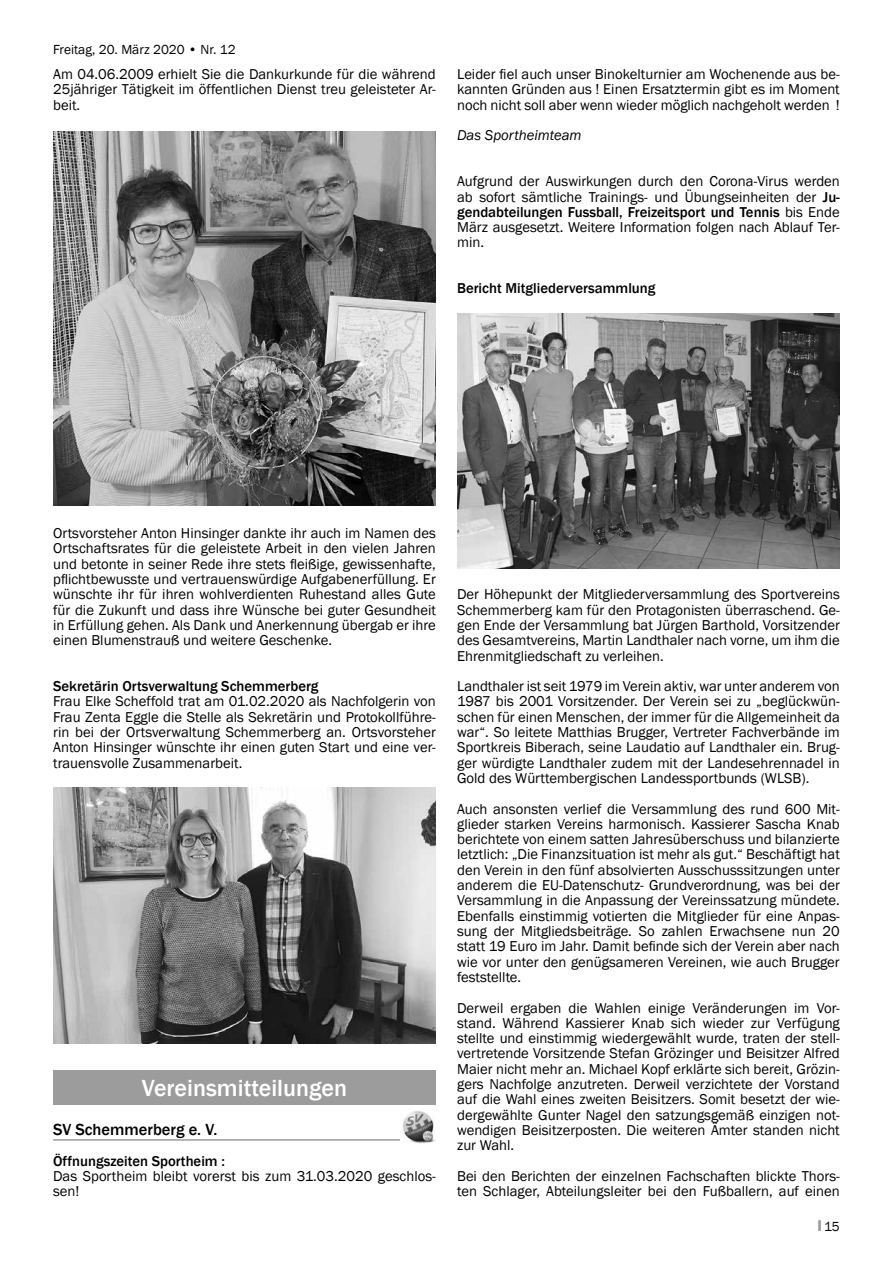
<style>
.page{position:relative;width:893px;height:1263px;background:#fff}
.page>*{position:absolute;margin:0;border:0;box-sizing:border-box;transform-origin:0 0}
.t1{font:500 24px "Franklin Gothic";color:#fff}
.t2{font:500 16.5px "Franklin Gothic";color:#000}
.t3{font:14.7px/15.3px "Franklin Gothic";color:#000;text-align:justify}
.t4{font:500 14.7px "Franklin Gothic";color:#000}
.t5{font:italic 14.7px "Franklin Gothic";color:#000}
.t6{font:13.5px "Franklin Gothic";color:#000}
.s1{font-weight:500}
.s2{font-family:"Impact";color:#9c9c9d}
</style>
<div class="page">
<img style="left:457px;top:313px;width:383px;height:256px">
<hr style="left:53px;top:1139px;width:383px;height:2px;background:#9c9c9d">
<img style="left:53px;top:131px;width:383px;height:374px">
<img style="left:53px;top:787px;width:383px;height:256px">
<div style="left:53px;top:1070px;width:383px;height:34px;background:#9c9c9d"></div>
<img style="left:401px;top:1111px;width:35px;height:32px">
<p class="t6" style="left:53px;top:41px;width:184px">Freitag, 20. März 2020 • Nr. 12</p>
<p class="t3" style="left:53px;top:67px;width:384px">Am 04.06.2009 erhielt Sie die Dankurkunde für die während 25jähriger Tätigkeit im öffentlichen Dienst treu geleisteter Ar&shy;beit.</p>
<p class="t3" style="left:457px;top:67px;width:384px">Leider fiel auch unser Binokelturnier am Wochenende aus be&shy;kannten Gründen aus ! Einen Ersatztermin gibt es im Moment noch nicht soll aber wenn wieder möglich nachgeholt werden !</p>
<p class="t5" style="left:457px;top:126px;width:126px">Das Sportheimteam</p>
<p class="t3" style="left:457px;top:174px;width:384px">Aufgrund der Auswirkungen durch den Corona-Virus werden ab sofort sämtliche Trainings- und Übungseinheiten der <span class="s1">Ju&shy;gendabteilungen Fussball, Freizeitsport und Tennis</span> bis Ende März ausgesetzt. Weitere Information folgen nach Ablauf Ter&shy;min.</p>
<p class="t4" style="left:457px;top:279px;width:200px">Bericht Mitgliederversammlung</p>
<p class="t3" style="left:53px;top:526px;width:384px">Ortsvorsteher Anton Hinsinger dankte ihr auch im Namen des Ortschaftsrates für die geleistete Arbeit in den vielen Jahren und betonte in seiner Rede ihre stets fleißige, gewissenhafte, pflichtbewusste und vertrauenswürdige Aufgabenerfüllung. Er wünschte ihr für ihren wohlverdienten Ruhestand alles Gute für die Zukunft und dass ihre Wünsche bei guter Gesundheit in Erfüllung gehen. Als Dank und Anerkennung übergab er ihre einen Blumenstrauß und weitere Geschenke.</p>
<p class="t4" style="left:53px;top:677px;width:267px">Sekretärin Ortsverwaltung Schemmerberg</p>
<p class="t3" style="left:53px;top:694px;width:384px">Frau Elke Scheffold trat am 01.02.2020 als Nachfolgerin von Frau Zenta Eggle die Stelle als Sekretärin und Protokollführe&shy;rin bei der Ortsverwaltung Schemmerberg an. Ortsvorsteher Anton Hinsinger wünschte ihr einen guten Start und eine ver&shy;trauensvolle Zusammenarbeit.</p>
<h1 class="t1" style="left:142px;top:1073px;width:207px">Vereinsmitteilungen</h1>
<p class="t2" style="left:53px;top:1119px;width:166px">SV Schemmerberg e. V.</p>
<p class="t4" style="left:53px;top:1151px;width:173px">Öffnungszeiten Sportheim :</p>
<p class="t3" style="left:53px;top:1168px;width:384px">Das Sportheim bleibt vorerst bis zum 31.03.2020 geschlos&shy;sen!</p>
<p class="t3" style="left:457px;top:587px;width:384px">Der Höhepunkt der Mitgliederversammlung des Sportvereins Schemmerberg kam für den Protagonisten überraschend. Ge&shy;gen Ende der Versammlung bat Jürgen Barthold, Vorsitzender des Gesamtvereins, Martin Landthaler nach vorne, um ihm die Ehrenmitgliedschaft zu verleihen.</p>
<p class="t3" style="left:457px;top:679px;width:384px">Landthaler ist seit 1979 im Verein aktiv, war unter anderem von 1987 bis 2001 Vorsitzender. Der Verein sei zu „beglückwün&shy;schen für einen Menschen, der immer für die Allgemeinheit da war“. So leitete Matthias Brugger, Vertreter Fachverbände im Sportkreis Biberach, seine Laudatio auf Landthaler ein. Brug&shy;ger würdigte Landthaler zudem mit der Landesehrennadel in Gold des Württembergischen Landessportbunds (WLSB).</p>
<p class="t3" style="left:457px;top:801px;width:384px">Auch ansonsten verlief die Versammlung des rund 600 Mit&shy;glieder starken Vereins harmonisch. Kassierer Sascha Knab berichtete von einem satten Jahresüberschuss und bilanzierte letztlich: „Die Finanzsituation ist mehr als gut.“ Beschäftigt hat den Verein in den fünf absolvierten Ausschusssitzungen unter anderem die EU-Datenschutz- Grundverordnung, was bei der Versammlung in die Anpassung der Vereinssatzung mündete.<br>Ebenfalls einstimmig votierten die Mitglieder für eine Anpas&shy;sung der Mitgliedsbeiträge. So zahlen Erwachsene nun 20 statt 19 Euro im Jahr. Damit befinde sich der Verein aber nach wie vor unter den genügsameren Vereinen, wie auch Brugger feststellte.</p>
<p class="t3" style="left:457px;top:1000px;width:384px">Derweil ergaben die Wahlen einige Veränderungen im Vor&shy;stand. Während Kassierer Knab sich wieder zur Verfügung stellte und einstimmig wiedergewählt wurde, traten der stell&shy;vertretende Vorsitzende Stefan Grözinger und Beisitzer Alfred Maier nicht mehr an. Michael Kopf erklärte sich bereit, Grözin&shy;gers Nachfolge anzutreten. Derweil verzichtete der Vorstand auf die Wahl eines zweiten Beisitzers. Somit besetzt der wie&shy;dergewählte Gunter Nagel den satzungsgemäß einzigen not&shy;wendigen Beisitzerposten. Die weiteren Ämter standen nicht zur Wahl.</p>
<p class="t3" style="left:457px;top:1168px;width:384px">Bei den Berichten der einzelnen Fachschaften blickte Thors&shy;ten Schlager, Abteilungsleiter bei den Fußballern, auf einen</p>
<p class="t6" style="left:818px;top:1218px;width:23px"><span class="s2">I</span> 15</p>
</div>
